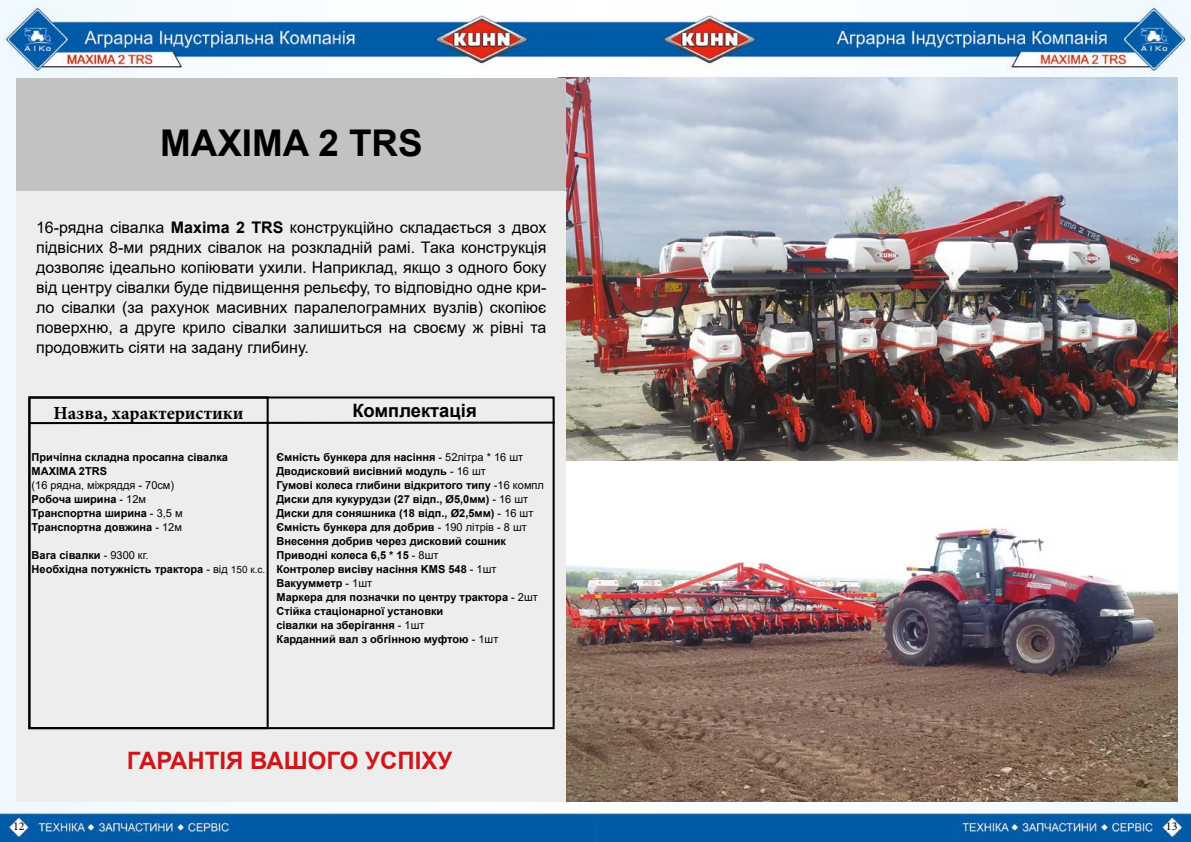
<style>
.page{position:relative;width:1191px;height:842px;background:#fff}
.page>*{position:absolute;margin:0;border:0;box-sizing:border-box;transform-origin:0 0}
.t1{font:700 36.8px "Arial";color:#000}
.t2{font:700 24px "Arial";color:#cd171a}
.t3{font:700 18.4px "Minion Pro";color:#000}
.t4{font:700 18.4px "Arial";color:#000}
.t5{font:16px/20px "Arial";color:#000;text-align:justify}
.t6{font:12px "Minion Pro";color:#000}
.t7{font:700 11px/14px "Arial";color:#000}
.s1{font-weight:700}
.s2{font-weight:400}
.s3{font-weight:400;font-size:10px}
</style>
<div class="page">
<img style="left:0;top:0;width:1191px;height:842px">
<img style="left:566px;top:461px;width:611px;height:341px">
<img style="left:566px;top:78px;width:611px;height:383px">
<div style="left:17px;top:78px;width:549px;height:724px;background:#ededed"></div>
<div style="left:16px;top:78px;width:550px;height:113px;background:#c4c1c2"></div>
<svg style="left:31px;top:421px;width:524px;height:4px"></svg>
<div style="left:28px;top:396px;width:241px;height:333px;border:2px solid #000"></div>
<h1 class="t1" style="left:160px;top:118px;width:264px">MAXIMA 2 TRS</h1>
<p class="t5" style="left:36px;top:217px;width:512px">16-рядна сівалка <span class="s1">Maxima 2 TRS</span> конструкційно складається з двох підвісних 8-ми рядних сівалок на розкладній рамі. Така конструкція дозволяє ідеально копіювати ухили. Наприклад, якщо з одного боку від центру сівалки буде підвищення рельєфу, то відповідно одне кри&shy;ло сівалки (за рахунок масивних паралелограмних вузлів) скопіює поверхню, а друге крило сівалки залишиться на своєму ж рівні та продовжить сіяти на задану глибину.</p>
<h3 class="t3" style="left:53px;top:402px;width:192px">Назва, характеристики</h3>
<p class="t7" style="left:32px;top:450px;width:198px">Причіпна складна просапна сівалка<br>MAXIMA 2TRS</p>
<p class="t7" style="left:32px;top:478px;width:152px"><span class="s2">(16 рядна, міжряддя - 70см)<br></span>Робоча ширина <span class="s2">- 12м<br></span>Транспортна ширина <span class="s2">- 3,5 м<br></span>Транспортна довжина <span class="s2">- 12м</span></p>
<p class="t7" style="left:32px;top:548px;width:235px">Вага сівалки <span class="s2">- 9300 кг.<br></span>Необхідна потужність трактора <span class="s2">- від</span> <span class="s3">150 к.с.</span></p>
<h3 class="t4" style="left:352px;top:398px;width:126px">Комплектація</h3>
<p class="t7" style="left:276px;top:450px;width:269px">Ємність бункера для насіння <span class="s2">- 52літра * 16 шт </span>Дводисковий висівний модуль <span class="s2">- 16 шт<br></span>Гумові колеса глибини відкритого типу <span class="s2">-16 компл </span>Диски для кукурудзи (27 відп., Ø5,0мм) <span class="s2">- 16 шт </span>Диски для соняшника (18 відп., Ø2,5мм) <span class="s2">- 16 шт </span>Ємність бункера для добрив <span class="s2">- 190 літрів - 8 шт </span>Внесення добрив через дисковий сошник Приводні колеса 6,5 * 15 <span class="s2">- 8шт<br></span>Контролер висіву насіння KMS 548 <span class="s2">- 1шт </span>Вакуумметр <span class="s2">- 1шт<br></span>Маркера для позначки по центру трактора <span class="s2">- 2шт </span>Стійка стаціонарної установки<br>сівалки на зберігання <span class="s2">- 1шт<br></span>Карданний вал з обгінною муфтою <span class="s2">- 1шт</span></p>
<h2 class="t2" style="left:127px;top:743px;width:327px">ГАРАНТІЯ ВАШОГО УСПІХУ</h2>
<p class="t6" style="left:13px;top:818px;width:13px">12</p>
<p class="t6" style="left:1166px;top:818px;width:13px">13</p>
</div>
